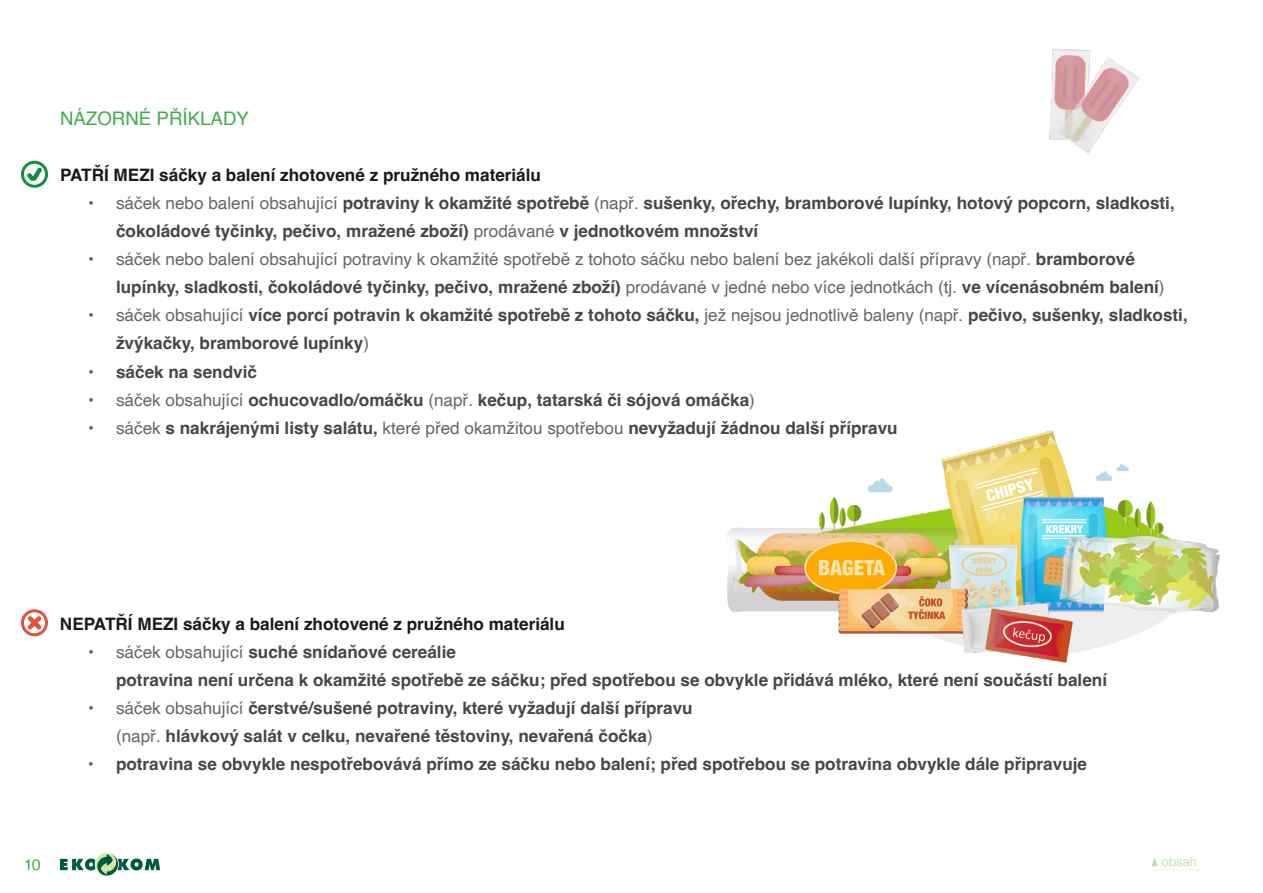
<style>
.page{position:relative;width:1263px;height:893px;background:#fff}
.page>*{position:absolute;margin:0;border:0;box-sizing:border-box;transform-origin:0 0}
.t1{font:18.75px "Helvetica";color:#41ad49}
.t2{font:700 17.1px/28px "Helvetica";color:#474747}
.t3{font:17.1px/28px "Helvetica";color:#666}
.t4{font:700 17.1px "Helvetica";color:#1a1a1a}
.t5{font:300 15px "Helvetica";color:#41ad49}
.t6{font:300 12.6px "Helvetica";color:#afda8e}
.s1{font-weight:400;color:#666}
.s2{font-weight:700;color:#474747}
</style>
<div class="page">
<svg style="left:60px;top:854px;width:100px;height:21px"></svg>
<svg style="left:23px;top:165px;width:23px;height:19px"></svg>
<div style="left:21px;top:161px;width:27px;height:27px;border:3px solid #138f3e;border-radius:50%"></div>
<svg style="left:24px;top:613px;width:21px;height:21px"></svg>
<div style="left:21px;top:609px;width:27px;height:27px;border:3px solid #e45139;border-radius:50%"></div>
<img style="left:727px;top:430px;width:494px;height:233px">
<img style="left:1049px;top:49px;width:90px;height:105px">
<svg style="left:1151px;top:857px;width:48px;height:13px"></svg>
<p class="t1" style="left:60px;top:104px;width:190px">NÁZORNÉ PŘÍKLADY</p>
<p class="t4" style="left:60px;top:165px;width:483px">PATŘÍ MEZI sáčky a balení zhotovené z pružného materiálu</p>
<p class="t2" style="left:116px;top:191px;width:1060px;text-indent:-28px"><span class="s1">• sáček nebo balení obsahující</span> potraviny k okamžité spotřebě <span class="s1">(např.</span> sušenky, ořechy, bramborové lupínky, hotový popcorn, sladkosti, čokoládové tyčinky, pečivo, mražené zboží) <span class="s1">prodávané</span> v jednotkovém množství</p>
<p class="t3" style="left:116px;top:246px;width:1050px;text-indent:-28px">• sáček nebo balení obsahující potraviny k okamžité spotřebě z tohoto sáčku nebo balení bez jakékoli další přípravy (např. <span class="s2">bramborové lupínky, sladkosti, čokoládové tyčinky, pečivo, mražené zboží)</span> prodávané v jedné nebo více jednotkách (tj. <span class="s2">ve vícenásobném balení</span>)</p>
<p class="t2" style="left:116px;top:303px;width:1073px;text-indent:-28px"><span class="s1">• sáček obsahující</span> více porcí potravin k okamžité spotřebě z tohoto sáčku, <span class="s1">jež nejsou jednotlivě baleny (např.</span> pečivo, sušenky, sladkosti, žvýkačky, bramborové lupínky<span class="s1">)</span></p>
<p class="t2" style="left:88px;top:359px;width:170px"><span class="s1">•</span> sáček na sendvič</p>
<p class="t2" style="left:88px;top:387px;width:668px"><span class="s1">• sáček obsahující</span> ochucovadlo/omáčku <span class="s1">(např.</span> kečup, tatarská či sójová omáčka<span class="s1">)</span></p>
<p class="t2" style="left:88px;top:415px;width:811px"><span class="s1">• sáček</span> s nakrájenými listy salátu, <span class="s1">které před okamžitou spotřebou</span> nevyžadují žádnou další přípravu</p>
<p class="t4" style="left:60px;top:613px;width:506px">NEPATŘÍ MEZI sáčky a balení zhotovené z pružného materiálu</p>
<p class="t2" style="left:116px;top:640px;width:992px;text-indent:-28px"><span class="s1">• sáček obsahující</span> suché snídaňové cereálie<br>potravina není určena k okamžité spotřebě ze sáčku; před spotřebou se obvykle přidává mléko, které není součástí balení</p>
<p class="t2" style="left:116px;top:696px;width:578px;text-indent:-28px"><span class="s1">• sáček obsahující</span> čerstvé/sušené potraviny, které vyžadují další přípravu <span class="s1">(např.</span> hlávkový salát v celku, nevařené těstoviny, nevařená čočka<span class="s1">)</span></p>
<p class="t2" style="left:88px;top:752px;width:1000px"><span class="s1">•</span> potravina se obvykle nespotřebovává přímo ze sáčku nebo balení; před spotřebou se potravina obvykle dále připravuje</p>
<p class="t5" style="left:24px;top:852px;width:18px">10</p>
<p class="t6" style="left:1162px;top:851px;width:36px">obsah</p>
</div>
